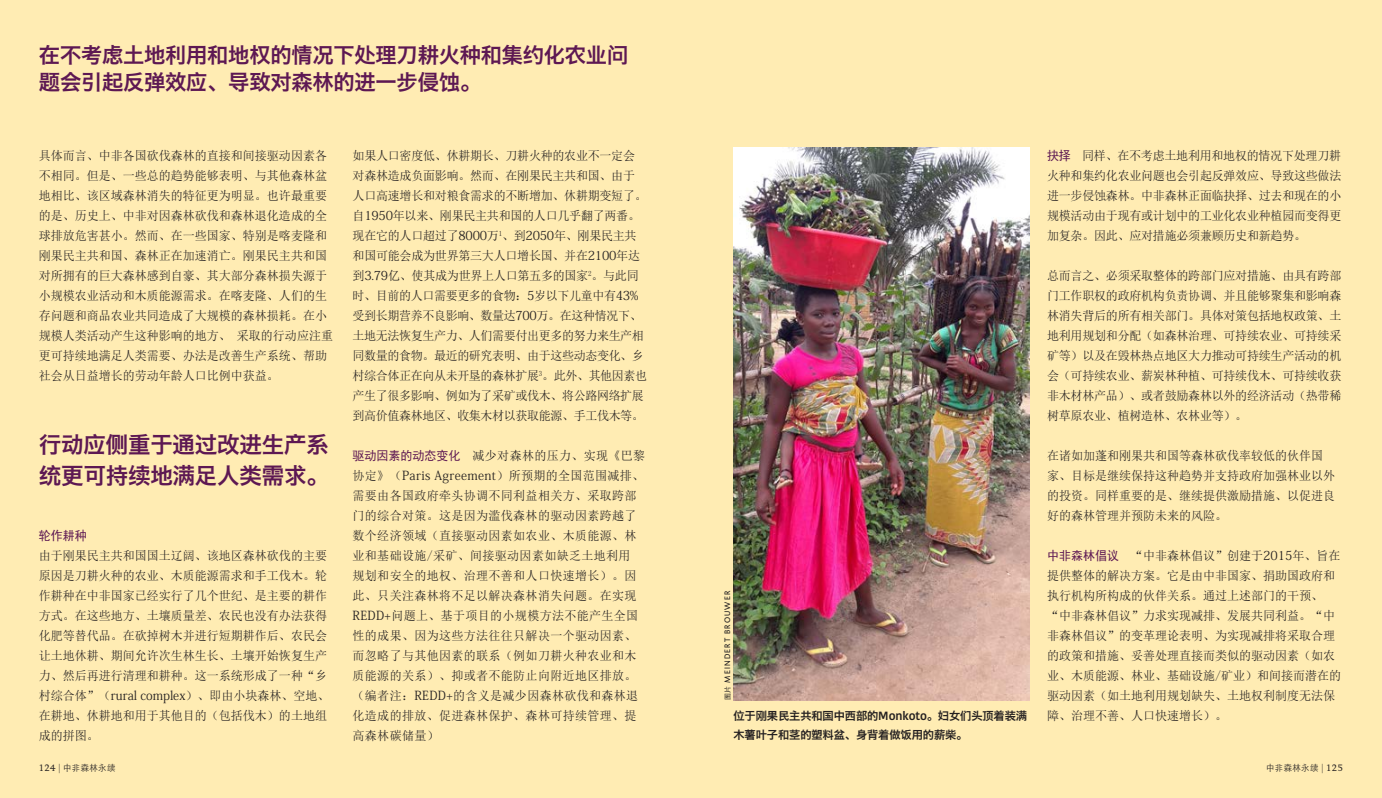
<style>
.page{position:relative;width:1382px;height:798px;background:#fff}
.page>*{position:absolute;margin:0;border:0;box-sizing:border-box;transform-origin:0 0}
.CN_Streamer{font:22.5px/31.2px "Hiragino Sans GB W6";letter-spacing:-.01em;color:#5d1853}
.CN_Streamer-2{font:21.25px/27.5px "Hiragino Sans GB W6";letter-spacing:-.01em;color:#5d1853}
.CN_brood{font:12.5px/20px "Sim Sun";color:#231f20;scale:.96 1}
.CN_brood-2{font:12.5px/20px "Sim Sun";letter-spacing:-.03em;color:#231f20;scale:.96 1}
.CN_brood-3{font:12.5px/20px "Sim Sun";letter-spacing:.03em;color:#231f20;scale:.96 1}
.CN_brood-4{font:12.5px "Sim Hei";color:#5d1853;scale:.96 1}
.CN_Bijschrift{font:11.25px/18.8px "Hiragino Sans GB W6";letter-spacing:-.01em;color:#231f20}
.t1{font:300 8.75px "ST Heiti TC";letter-spacing:.06em;color:#231f20;scale:.95 1}
.CN_Bijschrift-2{font:8.12px "DTL Caspari T";letter-spacing:.14em;color:#231f20}
.s1{font-family:"Koz Min Pr 6 N"}
.s2{font-family:"Sim Hei";color:#5d1853}
.s3{font-family:"Sim Hei";font-size:6.88px}
.s4{font-family:"Kohinoor Devanagari";font-weight:600;font-size:11.88px}
.s5{font-family:"DTL Documenta T";font-weight:400;font-size:9.38px}
.s6{font-family:"DTL Documenta ST";font-weight:400;font-size:9.38px}
</style>
<div class="page">
<div style="left:0;top:0;width:691px;height:797px;background:#ffecb3"></div>
<div style="left:691px;top:0;width:691px;height:797px;background:#ffecb3"></div>
<img style="left:733px;top:147px;width:296px;height:552px">
<p class="CN_Streamer-2" style="left:39px;top:40px;width:591px">在不考虑土地利用和地权的情况下处理刀耕火种和集约化农业问题会引起反弹效应、导致对森林的进一步侵蚀。</p>
<p class="CN_brood" style="left:39px;top:145px;width:308px">具体而言、中非各国砍伐森林的直接和间接驱动因素各不相同。但是、一些总的趋势能够表明、与其他森林盆地相比、该区域森林消失的特征更为明显。也许最重要的是、历史上、中非对因森林砍伐和森林退化造成的全球排放危害甚小。然而、在一些国家、特别是喀麦隆和刚果民主共和国、森林正在加速消亡。刚果民主共和国对所拥有的巨大森林感到自豪、其大部分森林损失源于小规模农业活动和木质能源需求。在喀麦隆、人们的生存问题和商品农业共同造成了大规模的森林损耗。在小规模人类活动产生这种影响的地方、 采取的行动应注重更可持续地满足人类需要、办法是改善生产系统、帮助社会从日益增长的劳动年龄人口比例中获益。</p>
<p class="CN_Streamer" style="left:39px;top:428px;width:291px">行动应侧重于通过改进生产系统更可持续地满足人类需求。</p>
<p class="CN_brood-4" style="left:39px;top:529px;width:51px">轮作耕种</p>
<p class="CN_brood" style="left:39px;top:545px;width:304px">由于刚果民主共和国国土辽阔、该地区森林砍伐的主要原因是刀耕火种的农业、木质能源需求和手工伐木。轮作耕种在中非国家已经实行了几个世纪、是主要的耕作方式。在这些地方、土壤质量差、农民也没有办法获得化肥等替代品。在砍掉树木并进行短期耕作后、农民会让土地休耕、期间允许次生林生长、土壤开始恢复生产力、然后再进行清理和耕种。这一系统形成了一种“乡村综合体”（<span class="s1">rural complex</span>）、即由小块森林、空地、在耕地、休耕地和用于其他目的（包括伐木）的土地组成的拼图。</p>
<p class="CN_brood-2" style="left:353px;top:145px;width:308px">如果人口密度低、休耕期长、刀耕火种的农业不一定会对森林造成负面影响。然而、在刚果民主共和国、由于人口高速增长和对粮食需求的不断增加、休耕期变短了。自<span class="s1">1950</span>年以来、刚果民主共和国的人口几乎翻了两番。现在它的人口超过了<span class="s1">8000</span>万<sup>1</sup>、到<span class="s1">2050</span>年、刚果民主共和国可能会成为世界第三大人口增长国、并在<span class="s1">2100</span>年达到<span class="s1">3.79</span>亿、使其成为世界上人口第五多的国家<sup>2</sup>。与此同时、目前的人口需要更多的食物：<span class="s1">5</span>岁以下儿童中有<span class="s1">43%</span>受到长期营养不良影响、数量达<span class="s1">700</span>万。在这种情况下、土地无法恢复生产力、人们需要付出更多的努力来生产相同数量的食物。最近的研究表明、由于这些动态变化、乡村综合体正在向从未开垦的森林扩展<sup>3</sup>。此外、其他因素也产生了很多影响、例如为了采矿或伐木、将公路网络扩展到高价值森林地区、收集木材以获取能源、手工伐木等。</p>
<p class="CN_brood-3" style="left:353px;top:445px;width:306px"><span class="s2">驱动因素的动态变化</span> 减少对森林的压力、实现《巴黎协定》（<span class="s1">Paris Agreement</span>）所预期的全国范围减排、需要由各国政府牵头协调不同利益相关方、采取跨部门的综合对策。这是因为滥伐森林的驱动因素跨越了数个经济领域（直接驱动因素如农业、木质能源、林业和基础设施/采矿、间接驱动因素如缺乏土地利用规划和安全的地权、治理不善和人口快速增长）。因此、只关注森林将不足以解决森林消失问题。在实现<br><span class="s1">REDD+</span>问题上、基于项目的小规模方法不能产生全国性的成果、因为这些方法往往只解决一个驱动因素、而忽略了与其他因素的联系（例如刀耕火种农业和木质能源的关系）、抑或者不能防止向附近地区排放。（编者注：<span class="s1">REDD+</span>的含义是减少因森林砍伐和森林退化造成的排放、促进森林保护、森林可持续管理、提高森林碳储量）</p>
<p class="CN_Bijschrift-2" style="left:723px;top:699px;width:111px;rotate:-90deg"><span class="s3">图片</span> MEINDERT BROUWER</p>
<p class="CN_Bijschrift" style="left:733px;top:705px;width:295px">位于刚果民主共和国中西部的<span class="s4">Monkoto</span>。妇女们头顶着装满木薯叶子和茎的塑料盆、身背着做饭用的薪柴。</p>
<p class="CN_brood" style="left:1047px;top:145px;width:308px;text-align:justify"><span class="s2">抉择</span> 同样、在不考虑土地利用和地权的情况下处理刀耕火种和集约化农业问题也会引起反弹效应、导致这些做法进一步侵蚀森林。中非森林正面临抉择、过去和现在的小规模活动由于现有或计划中的工业化农业种植园而变得更加复杂。因此、应对措施必须兼顾历史和新趋势。</p>
<p class="CN_brood" style="left:1047px;top:265px;width:308px;text-align:justify">总而言之、必须采取整体的跨部门应对措施、由具有跨部门工作职权的政府机构负责协调、并且能够聚集和影响森林消失背后的所有相关部门。具体对策包括地权政策、土地利用规划和分配（如森林治理、可持续农业、可持续采矿等）以及在毁林热点地区大力推动可持续生产活动的机会（可持续农业、薪炭林种植、可持续伐木、可持续收获非木材林产品）、或者鼓励森林以外的经济活动（热带稀树草原农业、植树造林、农林业等）。</p>
<p class="CN_brood" style="left:1047px;top:445px;width:302px">在诸如加蓬和刚果共和国等森林砍伐率较低的伙伴国家、目标是继续保持这种趋势并支持政府加强林业以外的投资。同样重要的是、继续提供激励措施、以促进良好的森林管理并预防未来的风险。</p>
<p class="CN_brood" style="left:1047px;top:545px;width:308px"><span class="s2">中非森林倡议</span> “中非森林倡议”创建于<span class="s1">2015</span>年、旨在提供整体的解决方案。它是由中非国家、捐助国政府和执行机构所构成的伙伴关系。通过上述部门的干预、<br>“中非森林倡议”力求实现减排、发展共同利益。“中非森林倡议”的变革理论表明、为实现减排将采取合理的政策和措施、妥善处理直接而类似的驱动因素（如农业、木质能源、林业、基础设施/矿业）和间接而潜在的驱动因素（如土地利用规划缺失、土地权利制度无法保障、治理不善、人口快速增长）。</p>
<p class="t1" style="left:39px;top:760px;width:82px"><span class="s5">124</span> <span class="s6">|</span> 中非森林永续</p>
<p class="t1" style="left:1266px;top:760px;width:83px">中非森林永续 <span class="s6">|</span> <span class="s5">125</span></p>
</div>
